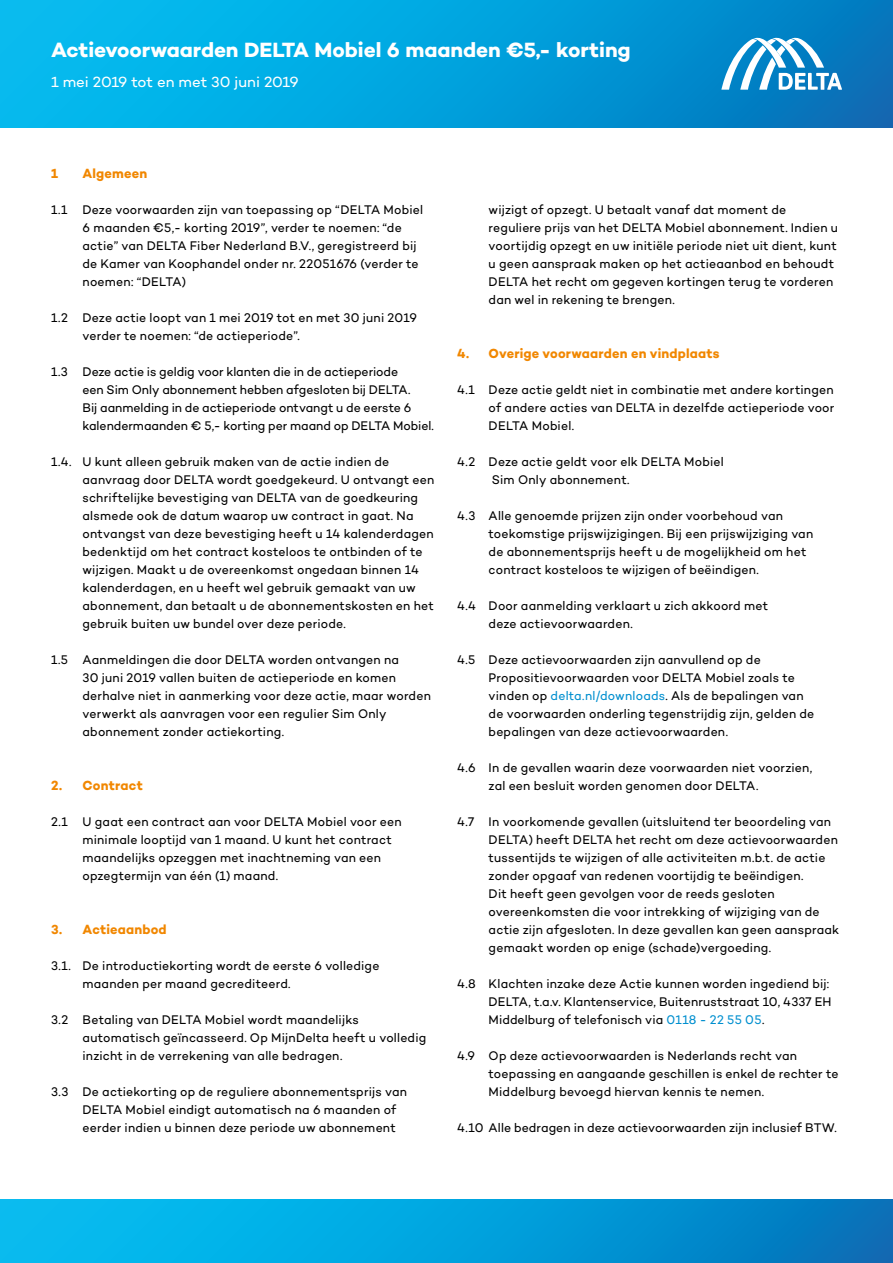
<style>
.page{position:relative;width:893px;height:1263px;background:#fff}
.page>*{position:absolute;margin:0;border:0;box-sizing:border-box;transform-origin:0 0}
.t1{font:700 21px "Campton";letter-spacing:-.005em;color:#fff}
.t2{font:15px "Campton";letter-spacing:-.005em;color:#fff}
.t3{font:700 13.5px "Campton";letter-spacing:.015em;color:#f18700;scale:.96 1}
.t4{font:12.75px/18px "Campton";letter-spacing:.015em;color:#000;scale:.96 1}
.s1{color:#008fcf}
</style>
<div class="page">
<div style="left:0;top:1199px;width:893px;height:64px;background:linear-gradient(to right,#03c6f7,#0278be)"></div>
<div style="left:0;top:0;width:893px;height:128px;background:linear-gradient(to right,#02c4f6,#0278bf)"></div>
<svg style="left:721px;top:37px;width:121px;height:53px"></svg>
<p class="t1" style="left:51px;top:37px;width:581px">Actievoorwaarden DELTA Mobiel 6 maanden €5,- korting</p>
<p class="t2" style="left:51px;top:73px;width:249px">1 mei 2019 tot en met 30 juni 2019</p>
<p class="t3" style="left:51px;top:165px;width:9px">1</p>
<p class="t3" style="left:83px;top:165px;width:69px">Algemeen</p>
<p class="t4" style="left:83px;top:201px;width:356px;text-indent:-32px">1.1 Deze voorwaarden zijn van toepassing op “DELTA Mobiel 6 maanden €5,- korting 2019”, verder te noemen: “de actie” van DELTA Fiber Nederland B.V., geregistreerd bij de Kamer van Koophandel onder nr. 22051676 (verder te noemen: “DELTA)</p>
<p class="t4" style="left:83px;top:309px;width:350px;text-indent:-32px">1.2 Deze actie loopt van 1 mei 2019 tot en met 30 juni 2019 verder te noemen: “de actieperiode”.</p>
<p class="t4" style="left:83px;top:363px;width:368px;text-indent:-32px">1.3 Deze actie is geldig voor klanten die in de actieperiode<br>een Sim Only abonnement hebben afgesloten bij DELTA.<br>Bij aanmelding in de actieperiode ontvangt u de eerste 6 kalendermaanden € 5,- korting per maand op DELTA Mobiel.</p>
<p class="t4" style="left:83px;top:453px;width:368px;text-indent:-32px">1.4. U kunt alleen gebruik maken van de actie indien de aanvraag door DELTA wordt goedgekeurd. U ontvangt een schriftelijke bevestiging van DELTA van de goedkeuring alsmede ook de datum waarop uw contract in gaat. Na ontvangst van deze bevestiging heeft u 14 kalenderdagen bedenktijd om het contract kosteloos te ontbinden of te wijzigen. Maakt u de overeenkomst ongedaan binnen 14 kalenderdagen, en u heeft wel gebruik gemaakt van uw abonnement, dan betaalt u de abonnementskosten en het gebruik buiten uw bundel over deze periode.</p>
<p class="t4" style="left:83px;top:651px;width:364px;text-indent:-32px">1.5 Aanmeldingen die door DELTA worden ontvangen na<br>30 juni 2019 vallen buiten de actieperiode en komen derhalve niet in aanmerking voor deze actie, maar worden verwerkt als aanvragen voor een regulier Sim Only abonnement zonder actiekorting.</p>
<p class="t3" style="left:51px;top:777px;width:97px">2. Contract</p>
<p class="t4" style="left:83px;top:813px;width:334px;text-indent:-32px">2.1 U gaat een contract aan voor DELTA Mobiel voor een minimale looptijd van 1 maand. U kunt het contract maandelijks opzeggen met inachtneming van een opzegtermijn van één (1) maand.</p>
<p class="t3" style="left:51px;top:921px;width:122px">3. Actieaanbod</p>
<p class="t4" style="left:83px;top:957px;width:311px;text-indent:-32px">3.1. De introductiekorting wordt de eerste 6 volledige maanden per maand gecrediteerd.</p>
<p class="t4" style="left:83px;top:1011px;width:360px;text-indent:-32px">3.2 Betaling van DELTA Mobiel wordt maandelijks automatisch geïncasseerd. Op MijnDelta heeft u volledig inzicht in de verrekening van alle bedragen.</p>
<p class="t4" style="left:83px;top:1083px;width:339px;text-indent:-32px">3.3 De actiekorting op de reguliere abonnementsprijs van<br>DELTA Mobiel eindigt automatisch na 6 maanden of eerder indien u binnen deze periode uw abonnement</p>
<p class="t4" style="left:489px;top:201px;width:365px">wijzigt of opzegt. U betaalt vanaf dat moment de reguliere prijs van het DELTA Mobiel abonnement. Indien u voortijdig opzegt en uw initiële periode niet uit dient, kunt u geen aanspraak maken op het actieaanbod en behoudt DELTA het recht om gegeven kortingen terug te vorderen dan wel in rekening te brengen.</p>
<p class="t3" style="left:457px;top:345px;width:275px">4. Overige voorwaarden en vindplaats</p>
<p class="t4" style="left:489px;top:381px;width:362px;text-align:justify;text-indent:-32px">4.1 Deze actie geldt niet in combinatie met andere kortingen of andere acties van DELTA in dezelfde actieperiode voor DELTA Mobiel.</p>
<p class="t4" style="left:492px;top:453px;width:243px;text-indent:-35px">4.2 Deze actie geldt voor elk DELTA Mobiel<br>Sim Only abonnement.</p>
<p class="t4" style="left:489px;top:507px;width:340px;text-indent:-32px">4.3 Alle genoemde prijzen zijn onder voorbehoud van toekomstige prijswijzigingen. Bij een prijswijziging van de abonnementsprijs heeft u de mogelijkheid om het contract kosteloos te wijzigen of beëindigen.</p>
<p class="t4" style="left:489px;top:597px;width:293px;text-indent:-32px">4.4 Door aanmelding verklaart u zich akkoord met deze actievoorwaarden.</p>
<p class="t4" style="left:489px;top:651px;width:341px;text-indent:-32px">4.5 Deze actievoorwaarden zijn aanvullend op de Propositievoorwaarden voor DELTA Mobiel zoals te vinden op <span class="s1">delta.nl/downloads</span>. Als de bepalingen van de voorwaarden onderling tegenstrijdig zijn, gelden de bepalingen van deze actievoorwaarden.</p>
<p class="t4" style="left:489px;top:759px;width:339px;text-indent:-32px">4.6 In de gevallen waarin deze voorwaarden niet voorzien, zal een besluit worden genomen door DELTA.</p>
<p class="t4" style="left:489px;top:813px;width:367px;text-indent:-32px">4.7 In voorkomende gevallen (uitsluitend ter beoordeling van DELTA) heeft DELTA het recht om deze actievoorwaarden tussentijds te wijzigen of alle activiteiten m.b.t. de actie zonder opgaaf van redenen voortijdig te beëindigen.<br>Dit heeft geen gevolgen voor de reeds gesloten overeenkomsten die voor intrekking of wijziging van de actie zijn afgesloten. In deze gevallen kan geen aanspraak gemaakt worden op enige (schade)vergoeding.</p>
<p class="t4" style="left:489px;top:975px;width:359px;text-indent:-32px">4.8 Klachten inzake deze Actie kunnen worden ingediend bij:<br>DELTA, t.a.v. Klantenservice, Buitenruststraat 10, 4337 EH<br>Middelburg of telefonisch via <span class="s1">0118 - 22 55 05</span>.</p>
<p class="t4" style="left:489px;top:1047px;width:366px;text-indent:-32px">4.9 Op deze actievoorwaarden is Nederlands recht van toepassing en aangaande geschillen is enkel de rechter te<br>Middelburg bevoegd hiervan kennis te nemen.</p>
<p class="t4" style="left:457px;top:1119px;width:397px">4.10 Alle bedragen in deze actievoorwaarden zijn inclusief BTW.</p>
</div>
